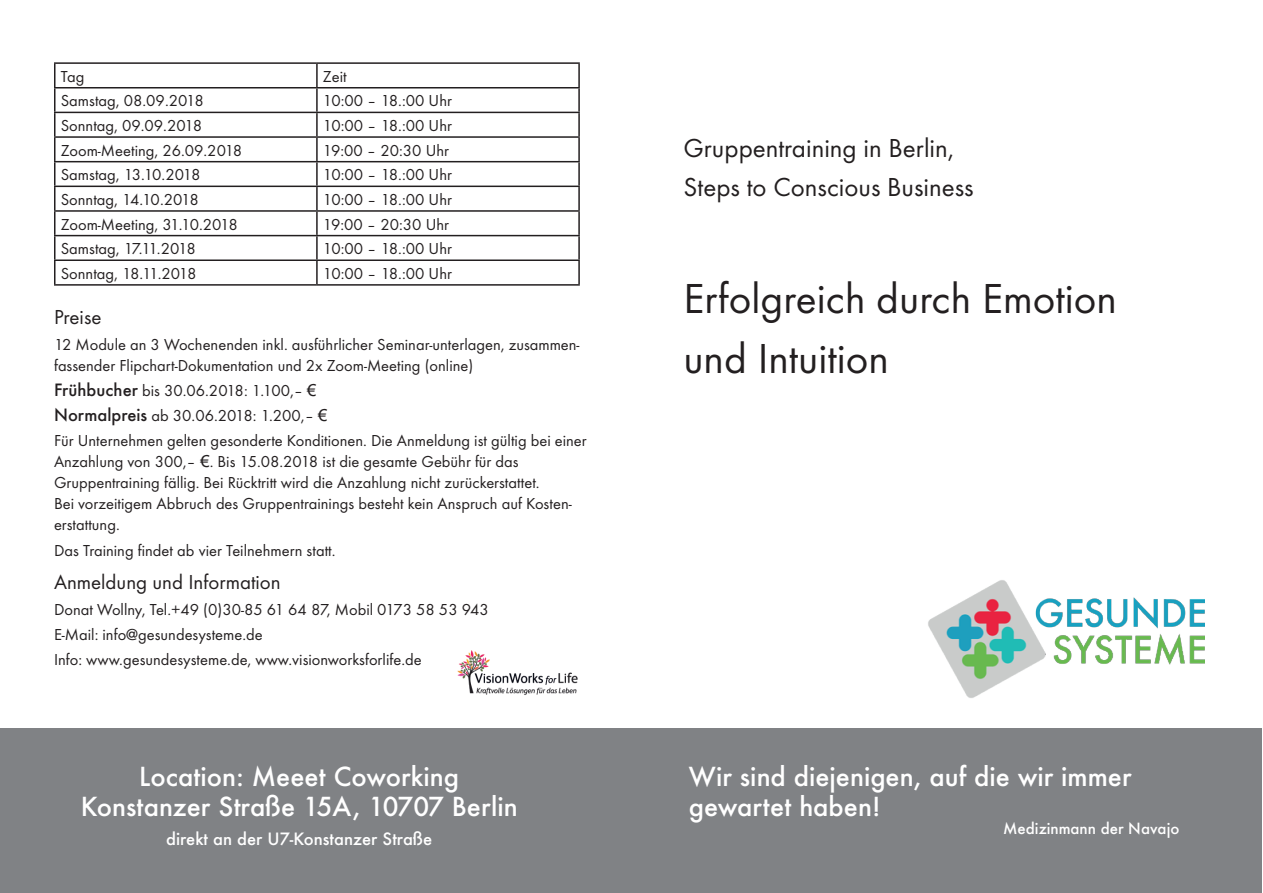
<style>
.page{position:relative;width:1263px;height:893px;background:#fff}
.page>*{position:absolute;margin:0;border:0;box-sizing:border-box;transform-origin:0 0}
.t1{font:43.5px/60px "Futura T";color:#231f20}
.t2{font:27px/39px "Futura T";color:#231f20}
.t3{font:500 25.5px/30.6px "Futura";color:#fff}
.t4{font:21px "Futura T";color:#231f20}
.t5{font:16.5px/21px "Futura T";color:#231f20}
.t6{font:500 16.5px "Futura";color:#fff}
.t7{font:500 15px "Futura";color:#fff}
.s1{font-family:"Futura";font-weight:500}
.s2{font-family:"Arial"}
</style>
<div class="page">
<div style="left:1px;top:728px;width:1261px;height:164px;background:#808285"></div>
<img style="left:928px;top:580px;width:276px;height:118px">
<hr style="left:54px;top:62px;width:263px;height:2px;background:#231f20">
<hr style="left:54px;top:64px;width:2px;height:23px;background:#231f20">
<hr style="left:317px;top:62px;width:263px;height:2px;background:#231f20">
<hr style="left:316px;top:64px;width:2px;height:23px;background:#231f20">
<hr style="left:578px;top:64px;width:2px;height:23px;background:#231f20">
<hr style="left:54px;top:87px;width:263px;height:2px;background:#231f20">
<hr style="left:54px;top:89px;width:2px;height:23px;background:#231f20">
<hr style="left:317px;top:87px;width:263px;height:2px;background:#231f20">
<hr style="left:316px;top:89px;width:2px;height:23px;background:#231f20">
<hr style="left:578px;top:89px;width:2px;height:23px;background:#231f20">
<hr style="left:54px;top:112px;width:263px;height:1px;background:#231f20">
<hr style="left:54px;top:113px;width:2px;height:23px;background:#231f20">
<hr style="left:317px;top:112px;width:263px;height:1px;background:#231f20">
<hr style="left:316px;top:113px;width:2px;height:23px;background:#231f20">
<hr style="left:578px;top:113px;width:2px;height:23px;background:#231f20">
<hr style="left:54px;top:136px;width:263px;height:2px;background:#231f20">
<hr style="left:54px;top:138px;width:2px;height:23px;background:#231f20">
<hr style="left:317px;top:136px;width:263px;height:2px;background:#231f20">
<hr style="left:316px;top:138px;width:2px;height:23px;background:#231f20">
<hr style="left:578px;top:138px;width:2px;height:23px;background:#231f20">
<hr style="left:54px;top:161px;width:263px;height:1px;background:#231f20">
<hr style="left:54px;top:162px;width:2px;height:24px;background:#231f20">
<hr style="left:317px;top:161px;width:263px;height:1px;background:#231f20">
<hr style="left:316px;top:162px;width:2px;height:24px;background:#231f20">
<hr style="left:578px;top:162px;width:2px;height:24px;background:#231f20">
<hr style="left:54px;top:186px;width:263px;height:1px;background:#231f20">
<hr style="left:54px;top:187px;width:2px;height:23px;background:#231f20">
<hr style="left:317px;top:186px;width:263px;height:1px;background:#231f20">
<hr style="left:316px;top:187px;width:2px;height:23px;background:#231f20">
<hr style="left:578px;top:187px;width:2px;height:23px;background:#231f20">
<hr style="left:54px;top:210px;width:263px;height:2px;background:#231f20">
<hr style="left:54px;top:212px;width:2px;height:23px;background:#231f20">
<hr style="left:317px;top:210px;width:263px;height:2px;background:#231f20">
<hr style="left:316px;top:212px;width:2px;height:23px;background:#231f20">
<hr style="left:578px;top:212px;width:2px;height:23px;background:#231f20">
<hr style="left:54px;top:235px;width:263px;height:1px;background:#231f20">
<hr style="left:54px;top:236px;width:2px;height:23px;background:#231f20">
<hr style="left:317px;top:235px;width:263px;height:1px;background:#231f20">
<hr style="left:316px;top:236px;width:2px;height:23px;background:#231f20">
<hr style="left:578px;top:236px;width:2px;height:23px;background:#231f20">
<hr style="left:54px;top:259px;width:263px;height:2px;background:#231f20">
<hr style="left:54px;top:261px;width:2px;height:23px;background:#231f20">
<hr style="left:317px;top:259px;width:263px;height:2px;background:#231f20">
<hr style="left:316px;top:261px;width:2px;height:23px;background:#231f20">
<hr style="left:578px;top:261px;width:2px;height:23px;background:#231f20">
<hr style="left:54px;top:284px;width:263px;height:2px;background:#231f20">
<hr style="left:317px;top:284px;width:263px;height:2px;background:#231f20">
<img style="left:457px;top:650px;width:121px;height:45px">
<p class="t5" style="left:61px;top:66px;width:25px">Tag</p>
<p class="t5" style="left:323px;top:66px;width:25px">Zeit</p>
<p class="t5" style="left:61px;top:90px;width:145px">Samstag, 08.09.2018</p>
<p class="t5" style="left:323px;top:90px;width:130px">10:00 – 18.:00 Uhr</p>
<p class="t5" style="left:61px;top:115px;width:143px">Sonntag, 09.09.2018</p>
<p class="t5" style="left:323px;top:115px;width:130px">10:00 – 18.:00 Uhr</p>
<p class="t5" style="left:61px;top:140px;width:183px">Zoom-Meeting, 26.09.2018</p>
<p class="t5" style="left:323px;top:140px;width:128px">19:00 – 20:30 Uhr</p>
<p class="t5" style="left:61px;top:164px;width:141px">Samstag, 13.10.2018</p>
<p class="t5" style="left:323px;top:164px;width:130px">10:00 – 18.:00 Uhr</p>
<p class="t5" style="left:61px;top:189px;width:139px">Sonntag, 14.10.2018</p>
<p class="t5" style="left:323px;top:189px;width:130px">10:00 – 18.:00 Uhr</p>
<p class="t5" style="left:61px;top:213px;width:179px">Zoom-Meeting, 31.10.2018</p>
<p class="t5" style="left:323px;top:213px;width:128px">19:00 – 20:30 Uhr</p>
<p class="t5" style="left:61px;top:238px;width:136px">Samstag, 17.11.2018</p>
<p class="t5" style="left:323px;top:238px;width:130px">10:00 – 18.:00 Uhr</p>
<p class="t5" style="left:61px;top:263px;width:137px">Sonntag, 18.11.2018</p>
<p class="t5" style="left:323px;top:263px;width:130px">10:00 – 18.:00 Uhr</p>
<p class="t4" style="left:54px;top:305px;width:49px">Preise</p>
<p class="t5" style="left:54px;top:334px;width:527px">12 Module an 3 Wochenenden inkl. ausführlicher Seminar-unterlagen, zusammen&shy;fassender Flipchart-Dokumentation und 2x Zoom-Meeting (online)</p>
<p class="t5" style="left:54px;top:378px;width:534px;line-height:25.2px"><span class="s1">Frühbucher</span> bis 30.06.2018: 1.100,– <span class="s2">€<br></span><span class="s1">Normalpreis</span> ab 30.06.2018: 1.200,– <span class="s2">€<br></span>Für Unternehmen gelten gesonderte Konditionen. Die Anmeldung ist gültig bei einer</p>
<p class="t5" style="left:54px;top:451px;width:519px">Anzahlung von 300,– <span class="s2">€</span>. Bis 15.08.2018 ist die gesamte Gebühr für das Gruppentraining fällig. Bei Rücktritt wird die Anzahlung nicht zurückerstattet.<br>Bei vorzeitigem Abbruch des Gruppentrainings besteht kein Anspruch auf Kosten&shy;erstattung.</p>
<p class="t5" style="left:54px;top:540px;width:283px">Das Training findet ab vier Teilnehmern statt.</p>
<p class="t4" style="left:54px;top:570px;width:228px">Anmeldung und Information</p>
<p class="t5" style="left:54px;top:596px;width:436px;line-height:25.2px">Donat Wollny, Tel.+49 (0)30-85 61 64 87, Mobil 0173 58 53 943<br>E-Mail: info@gesundesysteme.de<br>Info: www.gesundesysteme.de, www.visionworksforlife.de</p>
<h3 class="t3" style="left:81px;top:761px;width:438px;text-align:center">Location: Meeet Coworking<br>Konstanzer Straße 15A, 10707 Berlin</h3>
<p class="t6" style="left:166px;top:828px;width:268px">direkt an der U7-Konstanzer Straße</p>
<h2 class="t2" style="left:683px;top:128px;width:292px">Gruppentraining in Berlin,<br>Steps to Conscious Business</h2>
<h1 class="t1" style="left:683px;top:268px;width:435px">Erfolgreich durch Emotion und Intuition</h1>
<h3 class="t3" style="left:689px;top:761px;width:444px">Wir sind diejenigen, auf die wir immer gewartet haben!</h3>
<p class="t7" style="left:1003px;top:818px;width:178px">Medizinmann der Navajo</p>
</div>
